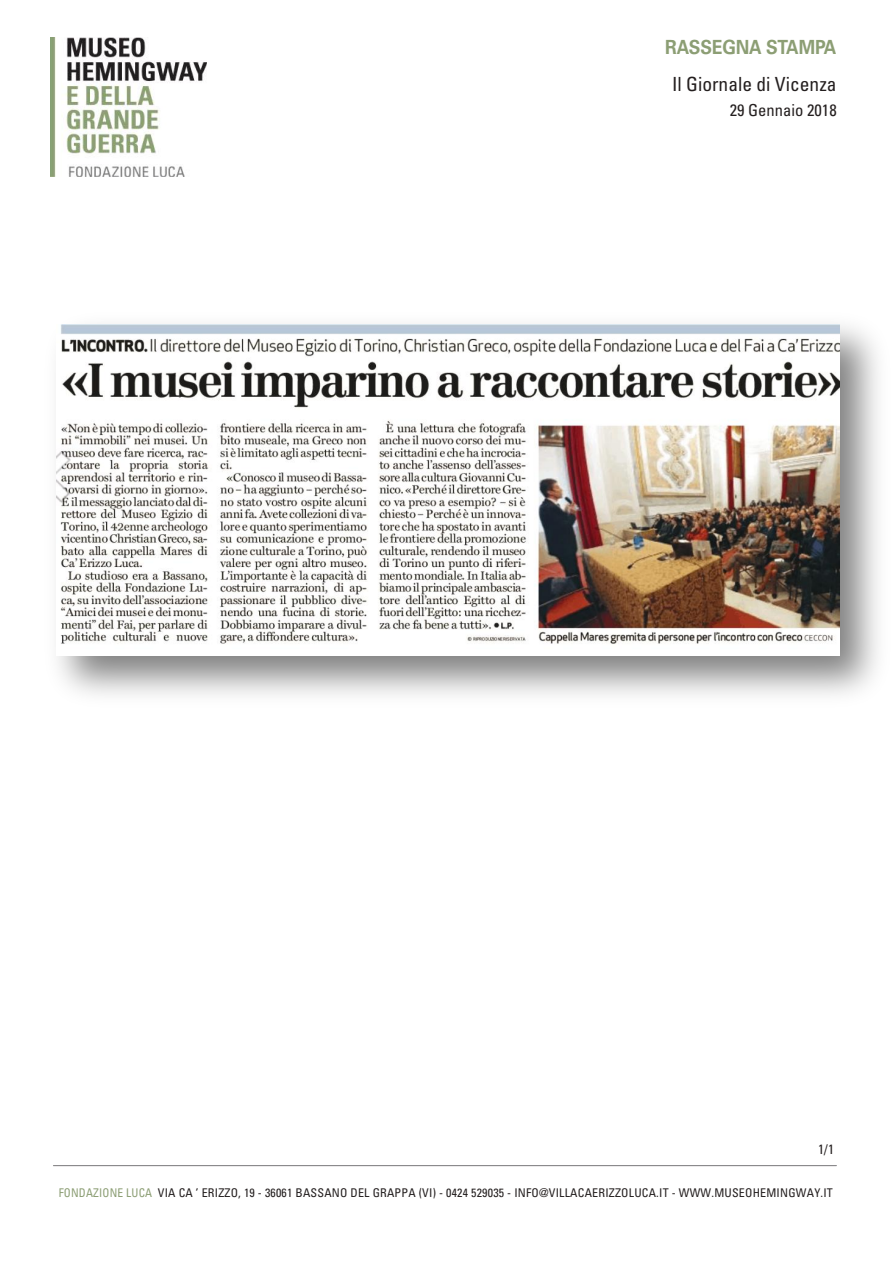
<style>
.page{position:relative;width:893px;height:1263px;background:#fff}
.page>*{position:absolute;margin:0;border:0;box-sizing:border-box;transform-origin:0 0}
.t1{font:condensed 19.5px "Univers";color:#241f1f}
.t2{font:700 19.5px "Univers";letter-spacing:-.01em;color:#8c9e74;scale:.9 1}
.t3{font:condensed 16.5px "Univers";color:#241f1f}
.t4{font:condensed 13.5px "Univers";color:#241f1f}
.t5{font:condensed 12px "Univers";letter-spacing:.015em;color:#241f1f}
.s1{color:#8c9e74}
</style>
<div class="page">
<img style="left:56px;top:324px;width:822px;height:371px">
<img style="left:57px;top:325px;width:782px;height:330px">
<hr style="left:53px;top:1165px;width:783px;height:1px;background:#7d7c7e">
<img style="left:51px;top:37px;width:155px;height:140px">
<h1 class="t2" style="left:665px;top:35px;width:192px">RASSEGNA STAMPA</h1>
<h1 class="t1" style="left:672px;top:71px;width:166px">Il Giornale di Vicenza</h1>
<h2 class="t3" style="left:730px;top:100px;width:108px">29 Gennaio 2018</h2>
<p class="t4" style="left:818px;top:1141px;width:17px">1/1</p>
<p class="t5" style="left:59px;top:1185px;width:776px"><span class="s1">FONDAZIONE LUCA</span> VIA CA ’ ERIZZO, 19 - 36061 BASSANO DEL GRAPPA (VI) - 0424 529035 - INFO@VILLACAERIZZOLUCA.IT - WWW.MUSEOHEMINGWAY.IT</p>
</div>
